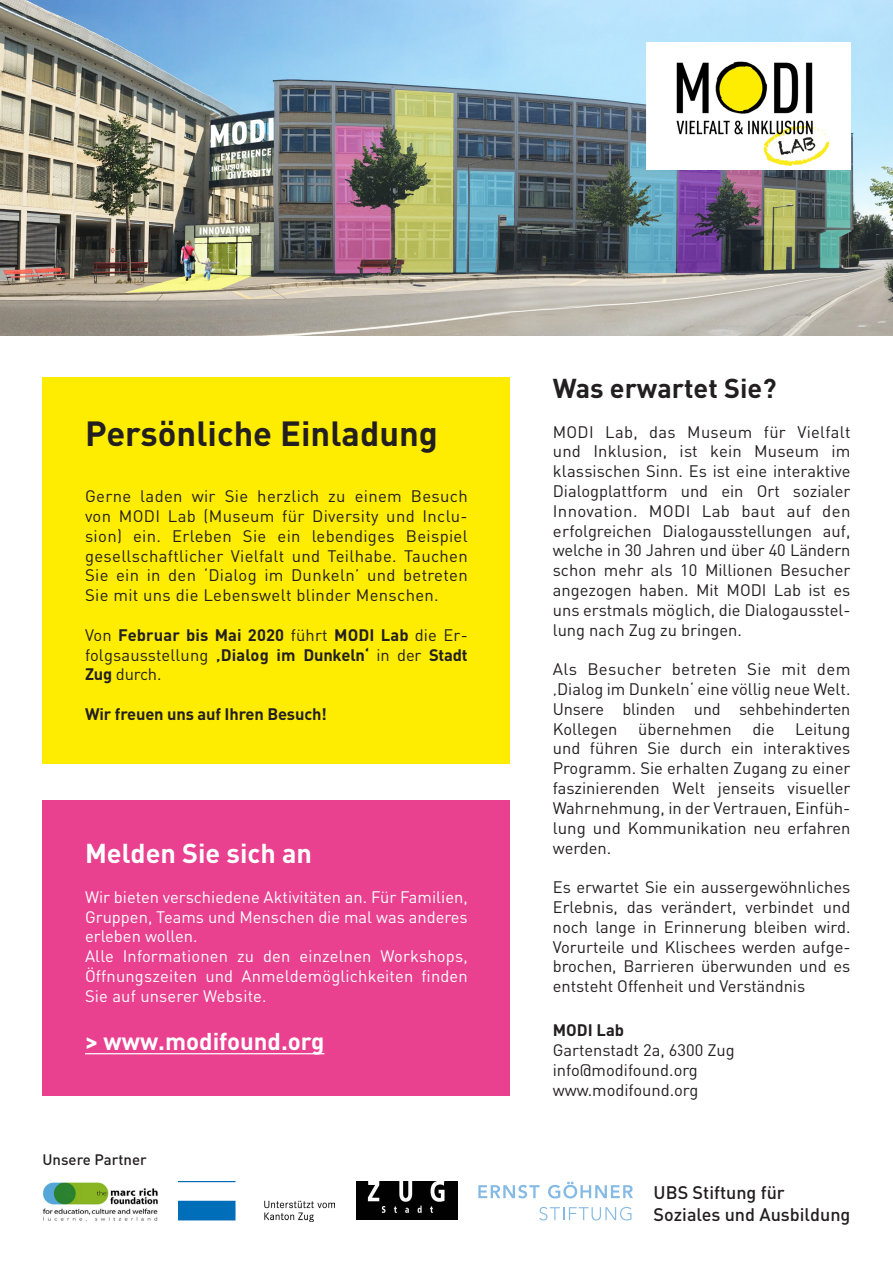
<style>
.page{position:relative;width:893px;height:1263px;background:#fff}
.page>*{position:absolute;margin:0;border:0;box-sizing:border-box;transform-origin:0 0}
.t1{font:700 34.5px "DIN Pro";color:#231f20}
.t2{font:700 27px "DIN Pro";color:#231f20}
.t3{font:700 27px "DIN Pro";color:#fff}
.t4{font:700 24px "DIN Pro";color:#fff}
.t5{font:500 18px "DIN Pro";color:#231f20}
.t6{font:16.5px/19.8px "DIN Pro";color:#231f20;text-align:justify}
.t7{font:16.5px/19.8px "DIN Pro";color:#fff;text-align:justify}
.t8{font:700 16.5px/19.8px "DIN Pro";letter-spacing:-.01em;color:#231f20;text-align:justify}
.t9{font:500 15px "DIN Pro";color:#231f20}
.s1{font-weight:400}
</style>
<div class="page">
<img style="left:0;top:0;width:893px;height:336px">
<img style="left:646px;top:43px;width:204px;height:126px">
<div style="left:43px;top:377px;width:467px;height:387px;background:#feed00"></div>
<div style="left:43px;top:800px;width:467px;height:296px;background:#e9418f"></div>
<hr style="left:85px;top:1053px;width:239px;height:1px;background:#fff">
<img style="left:42px;top:1182px;width:116px;height:40px">
<img style="left:356px;top:1182px;width:101px;height:38px">
<img style="left:178px;top:1182px;width:157px;height:39px">
<svg style="left:478px;top:1185px;width:62px;height:13px"></svg>
<svg style="left:548px;top:1182px;width:85px;height:16px"></svg>
<svg style="left:539px;top:1207px;width:92px;height:13px"></svg>
<p class="t1" style="left:85px;top:410px;width:354px">Persönliche Einladung</p>
<p class="t6" style="left:85px;top:486px;width:384px">Gerne laden wir Sie herzlich zu einem Besuch von MODI Lab (Museum für Diversity und Inclu&shy;sion) ein. Erleben Sie ein lebendiges Beispiel gesellschaftlicher Vielfalt und Teilhabe. Tauchen Sie ein in den ‘Dialog im Dunkeln’ und betreten Sie mit uns die Lebenswelt blinder Menschen.</p>
<p class="t8" style="left:85px;top:624px;width:384px"><span class="s1">Von</span> Februar bis Mai 2020 <span class="s1">führt</span> MODI Lab <span class="s1">die Er&shy;folgsausstellung</span> ‚Dialog im Dunkeln‘ <span class="s1">in der</span> Stadt Zug <span class="s1">durch.</span></p>
<p class="t8" style="left:85px;top:703px;width:243px">Wir freuen uns auf Ihren Besuch!</p>
<p class="t3" style="left:85px;top:835px;width:229px">Melden Sie sich an</p>
<p class="t7" style="left:85px;top:886px;width:384px">Wir bieten verschiedene Aktivitäten an. Für Familien, Gruppen, Teams und Menschen die mal was anderes erleben wollen.</p>
<p class="t7" style="left:85px;top:946px;width:384px">Alle Informationen zu den einzelnen Workshops, Öffnungszeiten und Anmeldemöglichkeiten finden Sie auf unserer Website.</p>
<p class="t4" style="left:85px;top:1025px;width:241px">&gt; www.modifound.org</p>
<p class="t9" style="left:43px;top:1149px;width:106px">Unsere Partner</p>
<p class="t2" style="left:553px;top:370px;width:225px">Was erwartet Sie?</p>
<p class="t6" style="left:553px;top:421px;width:299px">MODI Lab, das Museum für Vielfalt und Inklusion, ist kein Museum im klassischen Sinn. Es ist eine interaktive Dialogplattform und ein Ort sozialer Innovation. MODI Lab baut auf den erfolgreichen Dialogausstellungen auf, welche in 30 Jahren und über 40 Ländern schon mehr als 10 Millionen Besucher angezogen haben. Mit MODI Lab ist es uns erstmals möglich, die Dialogausstel&shy;lung nach Zug zu bringen.</p>
<p class="t6" style="left:553px;top:659px;width:299px">Als Besucher betreten Sie mit dem ‚Dialog im Dunkeln‘ eine völlig neue Welt.<br>Unsere blinden und sehbehinderten Kollegen</p>
<p class="t6" style="left:553px;top:718px;width:299px;text-indent:242px">Leitung und führen Sie durch ein interaktives Programm. Sie erhalten Zugang zu einer faszinierenden Welt jenseits visueller Wahrnehmung, in der Vertrauen, Einfüh&shy;lung und Kommunikation neu erfahren werden.</p>
<p class="t6" style="left:553px;top:876px;width:299px">Es erwartet Sie ein aussergewöhnliches Erlebnis, das verändert, verbindet und noch lange in Erinnerung bleiben wird.<br>Vorurteile und Klischees werden aufge&shy;brochen, Barrieren überwunden und es entsteht Offenheit und Verständnis</p>
<p class="t6" style="left:638px;top:718px;width:95px">übernehmen</p>
<p class="t6" style="left:752px;top:718px;width:23px">die</p>
<p class="t8" style="left:553px;top:1020px;width:73px">MODI Lab</p>
<p class="t6" style="left:553px;top:1040px;width:184px">Gartenstadt 2a, 6300 Zug</p>
<p class="t6" style="left:553px;top:1059px;width:146px">info@modifound.org</p>
<p class="t6" style="left:553px;top:1079px;width:147px">www.modifound.org</p>
<p class="t5" style="left:654px;top:1180px;width:133px">UBS Stiftung für</p>
<p class="t5" style="left:654px;top:1202px;width:198px">Soziales und Ausbildung</p>
</div>
